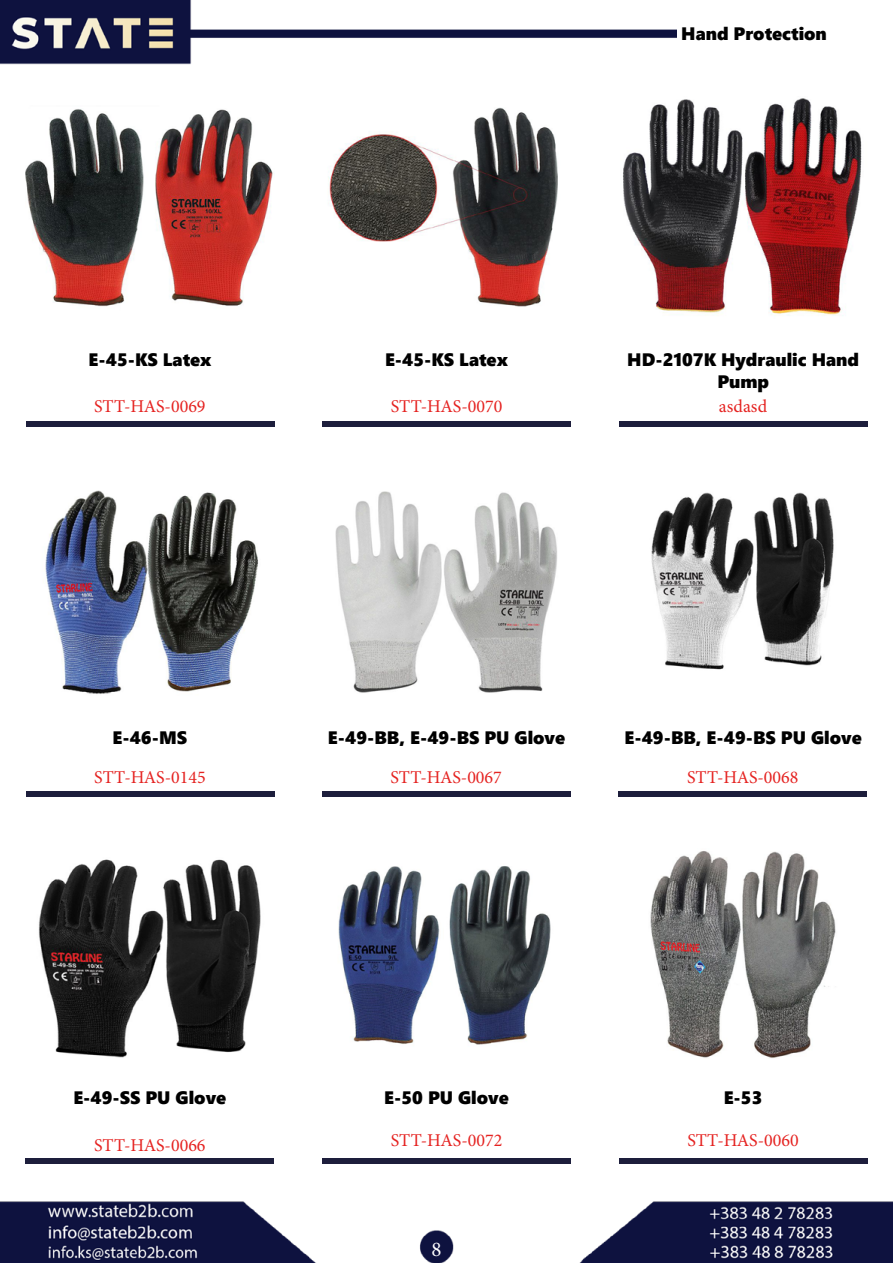
<style>
.page{position:relative;width:893px;height:1263px;background:#fff}
.page>*{position:absolute;margin:0;border:0;box-sizing:border-box;transform-origin:0 0}
.t1{font:21px "Minion Pro";color:#fff}
.t2{font:18px/21.6px "Segoe UI Black";color:#000;text-align:center}
.t3{font:18px "Minion Pro";color:#e52321}
</style>
<div class="page">
<img style="left:0;top:0;width:893px;height:1263px">
<img style="left:26px;top:105px;width:248px;height:205px">
<img style="left:25px;top:484px;width:249px;height:213px">
<img style="left:322px;top:488px;width:249px;height:205px">
<img style="left:619px;top:486px;width:248px;height:186px">
<img style="left:618px;top:848px;width:249px;height:211px">
<img style="left:322px;top:863px;width:249px;height:185px">
<img style="left:25px;top:851px;width:249px;height:209px">
<img style="left:322px;top:107px;width:249px;height:201px">
<img style="left:619px;top:96px;width:249px;height:223px">
<div style="left:26px;top:421px;width:248px;height:6px;background:#1d1e3c"></div>
<div style="left:322px;top:421px;width:249px;height:6px;background:#1d1e3c"></div>
<div style="left:619px;top:421px;width:249px;height:6px;background:#1d1e3c"></div>
<div style="left:618px;top:791px;width:249px;height:6px;background:#1d1e3c"></div>
<div style="left:322px;top:791px;width:249px;height:6px;background:#1d1e3c"></div>
<div style="left:26px;top:791px;width:248px;height:6px;background:#1d1e3c"></div>
<div style="left:25px;top:1158px;width:249px;height:6px;background:#1d1e3c"></div>
<div style="left:322px;top:1158px;width:249px;height:6px;background:#1d1e3c"></div>
<div style="left:619px;top:1158px;width:249px;height:6px;background:#1d1e3c"></div>
<div style="left:677px;top:19px;width:73px;height:35px;background:#fff"></div>
<p class="t2" style="left:681px;top:21px;width:147px">Hand Protection</p>
<p class="t2" style="left:89px;top:348px;width:124px">E-45-KS Latex</p>
<p class="t2" style="left:385px;top:348px;width:124px">E-45-KS Latex</p>
<p class="t2" style="left:627px;top:348px;width:233px">HD-2107K Hydraulic Hand<br>Pump</p>
<p class="t3" style="left:94px;top:394px;width:113px">STT-HAS-0069</p>
<p class="t3" style="left:391px;top:394px;width:113px">STT-HAS-0070</p>
<p class="t3" style="left:719px;top:394px;width:50px">asdasd</p>
<p class="t2" style="left:113px;top:726px;width:76px">E-46-MS</p>
<p class="t2" style="left:328px;top:726px;width:239px">E-49-BB, E-49-BS PU Glove</p>
<p class="t2" style="left:624px;top:726px;width:239px">E-49-BB, E-49-BS PU Glove</p>
<p class="t3" style="left:94px;top:765px;width:113px">STT-HAS-0145</p>
<p class="t3" style="left:390px;top:765px;width:113px">STT-HAS-0067</p>
<p class="t3" style="left:687px;top:765px;width:113px">STT-HAS-0068</p>
<p class="t2" style="left:73px;top:1086px;width:154px">E-49-SS PU Glove</p>
<p class="t2" style="left:384px;top:1086px;width:126px">E-50 PU Glove</p>
<p class="t2" style="left:724px;top:1086px;width:40px">E-53</p>
<p class="t3" style="left:94px;top:1133px;width:113px">STT-HAS-0066</p>
<p class="t3" style="left:391px;top:1128px;width:113px">STT-HAS-0072</p>
<p class="t3" style="left:687px;top:1128px;width:113px">STT-HAS-0060</p>
<p class="t1" style="left:432px;top:1235px;width:12px">8</p>
</div>
